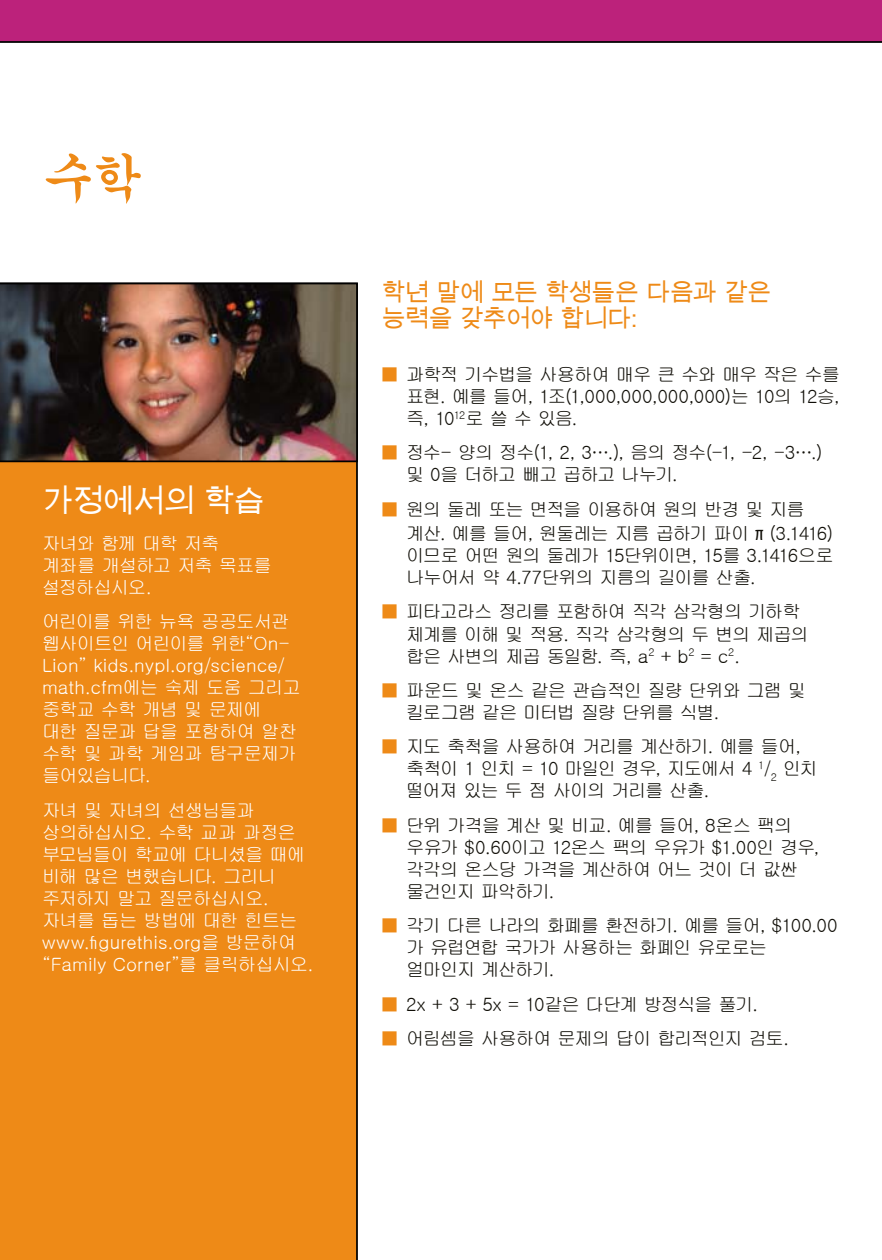
<style>
.page{position:relative;width:882px;height:1260px;background:#fff}
.page>*{position:absolute;margin:0;border:0;box-sizing:border-box;transform-origin:0 0}
.t1{font:52.5px "Gungsuh";color:#ee8a17}
.t2{font:31.5px "Arial Unicode MS";letter-spacing:-.035em;color:#fff}
.t3{font:24.5px/26.2px "Arial Unicode MS";letter-spacing:-.045em;color:#ee8a17}
.t4{font:18.38px/22.1px "Gulim";letter-spacing:-.075em;color:#100e07}
.t5{font:18.38px/22.1px "Gulim";letter-spacing:-.06em;color:#fff}
.s1{color:#ee8a17}
.s2{font-family:"Myriad Pro";font-stretch:condensed;font-size:21px}
</style>
<div class="page">
<div style="left:0;top:462px;width:358px;height:798px;background:#ee8a17"></div>
<img style="left:0;top:283px;width:358px;height:179px">
<div style="left:0;top:0;width:882px;height:43px;background:#bc227b"></div>
<h1 class="t1" style="left:42px;top:152px;width:102px">수학</h1>
<h2 class="t2" style="left:42px;top:478px;width:225px">가정에서의 학습</h2>
<p class="t5" style="left:42px;top:532px;width:231px">자녀와 함께 대학 저축 계좌를 개설하고 저축 목표를 설정하십시오.</p>
<p class="t5" style="left:42px;top:611px;width:260px">어린이를 위한 뉴욕 공공도서관 웹사이트인 어린이를 위한“On-<br>Lion” kids.nypl.org/science/ math.cfm에는 숙제 도움 그리고 중학교 수학 개념 및 문제에 대한 질문과 답을 포함하여 알찬 수학 및 과학 게임과 탐구문제가 들어있습니다.</p>
<p class="t5" style="left:42px;top:799px;width:273px">자녀 및 자녀의 선생님들과 상의하십시오. 수학 교과 과정은 부모님들이 학교에 다니셨을 때에 비해 많은 변했습니다. 그리니 주저하지 말고 질문하십시오. 자녀를 돕는 방법에 대한 힌트는 www.figurethis.org을 방문하여 “Family Corner”를 클릭하십시오.</p>
<h3 class="t3" style="left:382px;top:279px;width:392px">학년 말에 모든 학생들은 다음과 같은 능력을 갖추어야 합니다:</h3>
<p class="t4" style="left:406px;top:363px;width:436px;text-align:justify;text-indent:-25px"><span class="s1">■</span> 과학적 기수법을 사용하여 매우 큰 수와 매우 작은 수를 표현. 예를 들어, 1조(1,000,000,000,000)는 10의 12승, 즉, 10<sup>12</sup>로 쓸 수 있음.</p>
<p class="t4" style="left:406px;top:442px;width:418px;text-indent:-25px"><span class="s1">■</span> 정수- 양의 정수(1, 2, 3….), 음의 정수(-1, -2, -3….) 및 0을 더하고 빼고 곱하고 나누기.</p>
<p class="t4" style="left:406px;top:497px;width:429px;line-height:24.5px;text-indent:-25px"><span class="s1">■</span> 원의 둘레 또는 면적을 이용하여 원의 반경 및 지름 계산. 예를 들어, 원둘레는 지름 곱하기 파이 <span class="s2">π</span> (3.1416)</p>
<p class="t4" style="left:406px;top:545px;width:429px">이므로 어떤 원의 둘레가 15단위이면, 15를 3.1416으로 나누어서 약 4.77단위의 지름의 길이를 산출.</p>
<p class="t4" style="left:406px;top:601px;width:404px;text-indent:-25px"><span class="s1">■</span> 피타고라스 정리를 포함하여 직각 삼각형의 기하학 체계를 이해 및 적용. 직각 삼각형의 두 변의 제곱의 합은 사변의 제곱 동일함. 즉, a<sup>2</sup> + b<sup>2</sup> = c<sup>2</sup>.</p>
<p class="t4" style="left:406px;top:679px;width:402px;text-indent:-25px"><span class="s1">■</span> 파운드 및 온스 같은 관습적인 질량 단위와 그램 및 킬로그램 같은 미터법 질량 단위를 식별.</p>
<p class="t4" style="left:406px;top:736px;width:413px;text-indent:-24px"><span class="s1">■</span> 지도 축척을 사용하여 거리를 계산하기. 예를 들어, 축척이 1 인치 = 10 마일인 경우, 지도에서 4 <sup>1</sup>/<sub>2</sub> 인치 떨어져 있는 두 점 사이의 거리를 산출.</p>
<p class="t4" style="left:406px;top:814px;width:415px;text-indent:-25px"><span class="s1">■</span> 단위 가격을 계산 및 비교. 예를 들어, 8온스 팩의 우유가 $0.60이고 12온스 팩의 우유가 $1.00인 경우, 각각의 온스당 가격을 계산하여 어느 것이 더 값싼 물건인지 파악하기.</p>
<p class="t4" style="left:406px;top:915px;width:433px;text-indent:-25px"><span class="s1">■</span> 각기 다른 나라의 화폐를 환전하기. 예를 들어, $100.00 가 유럽연합 국가가 사용하는 화폐인 유로로는 얼마인지 계산하기.</p>
<p class="t4" style="left:382px;top:993px;width:378px"><span class="s1">■</span> 2x + 3 + 5x = 10같은 다단계 방정식을 풀기.</p>
<p class="t4" style="left:382px;top:1027px;width:409px"><span class="s1">■</span> 어림셈을 사용하여 문제의 답이 합리적인지 검토.</p>
</div>
